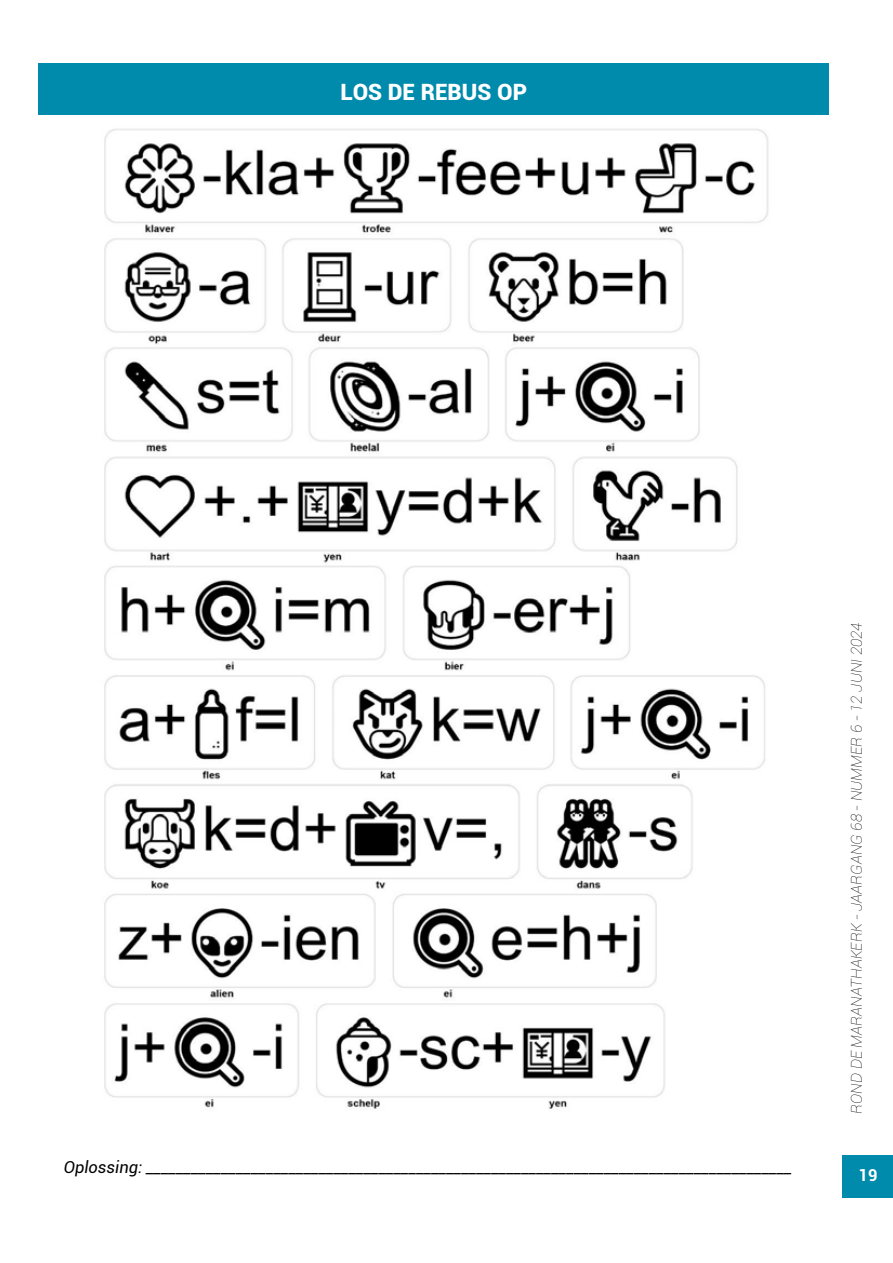
<style>
.page{position:relative;width:893px;height:1263px;background:#fff}
.page>*{position:absolute;margin:0;border:0;box-sizing:border-box;transform-origin:0 0}
.t1{font:900 22.5px "Roboto";color:#fff}
.t2{font:italic 16.5px "Roboto";color:#000}
.t3{font:700 16.5px "Roboto";color:#fff}
.t4{font:italic 100 15px "Roboto";color:#000}
</style>
<div class="page">
<div style="left:38px;top:64px;width:791px;height:51px;background:#008aab"></div>
<img style="left:104px;top:129px;width:665px;height:980px">
<div style="left:842px;top:1156px;width:51px;height:42px;background:#008aab"></div>
<h1 class="t1" style="left:340px;top:76px;width:188px">LOS DE REBUS OP</h1>
<p class="t2" style="left:64px;top:1155px;width:730px">Oplossing: ______________________________________________________________________________________</p>
<p class="t4" style="left:846px;top:1114px;width:493px;rotate:-90deg">ROND DE MARANATHAKERK - JAARGANG 68 - NUMMER 6 - 12 JUNI 2024</p>
<p class="t3" style="left:858px;top:1163px;width:20px">19</p>
</div>
